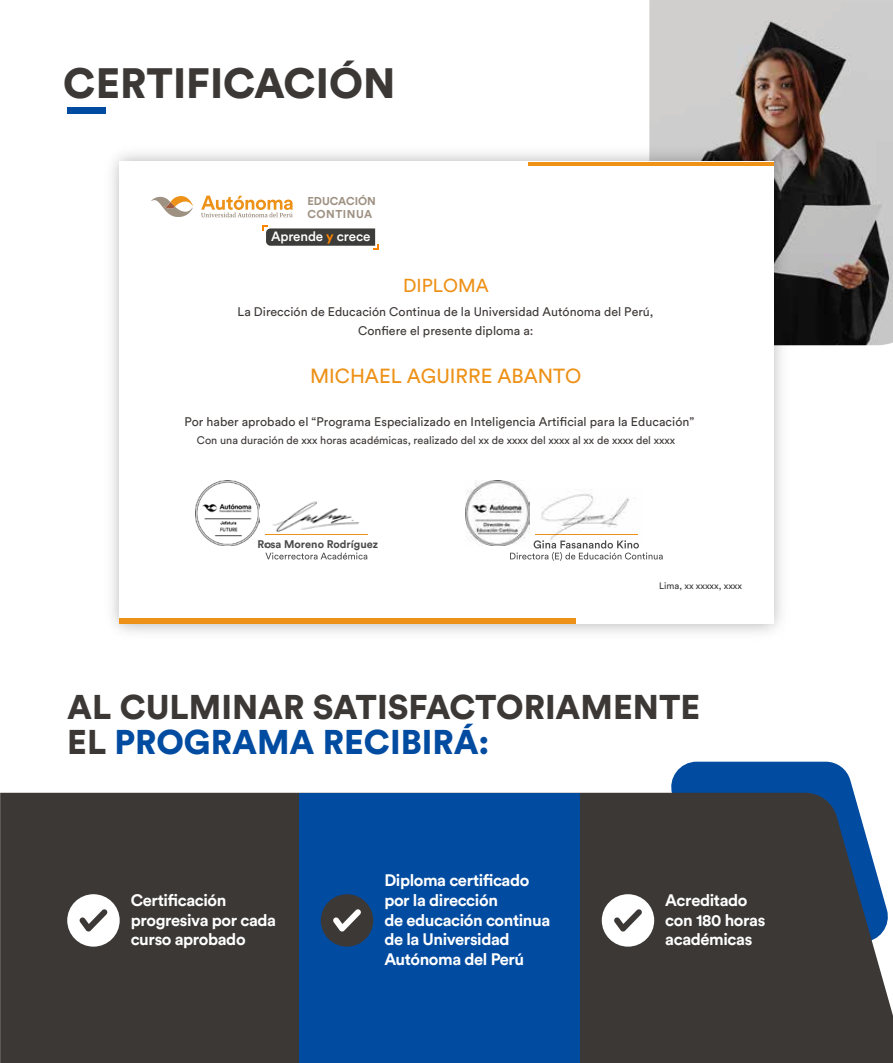
<style>
.page{position:relative;width:893px;height:1063px;background:#fff}
.page>*{position:absolute;margin:0;border:0;box-sizing:border-box;transform-origin:0 0}
.t1{font:900 42px "Circular Std";color:#3c3836}
.t2{font:900 34.05px/35px "Circular Std";color:#3c3836}
.t3{font:20.25px "Circular Std";color:#ed9117}
.t4{font:18.6px "Circular Std";color:#ed9117}
.t5{font:700 16.5px/19.8px "Circular Std";letter-spacing:-.025em;color:#fff}
.t6{font:500 13.35px "Circular Std";letter-spacing:-.01em;color:#fff}
.t7{font:12.45px/19.2px "Circular Std";color:#3c3836;text-align:center}
.t8{font:700 11.25px/12.1px "Circular Std";color:#9e9182}
.t9{font:10.95px "Circular Std";color:#3c3836}
.t10{font:700 10.95px "Circular Std";color:#4a494a}
.t11{font:9.3px "Circular Std";color:#3b3838}
.s1{font-weight:700;color:#fc8400}
.s2{color:#014ba0}
</style>
<div class="page">
<svg style="left:649px;top:0;width:244px;height:345px;background:#958f8d"></svg>
<div style="left:67px;top:107px;width:39px;height:7px;background:#014ba0"></div>
<svg style="left:668px;top:762px;width:186px;height:31px;background:#1458a6"></svg>
<div style="left:0;top:793px;width:893px;height:270px;background:#3c3836"></div>
<div style="left:299px;top:793px;width:280px;height:270px;background:#014ba0"></div>
<div style="left:67px;top:894px;width:53px;height:53px;background:#fff;border-radius:50%"></div>
<svg style="left:79px;top:909px;width:29px;height:23px"></svg>
<div style="left:321px;top:894px;width:52px;height:53px;background:#3c3836;border-radius:50%"></div>
<svg style="left:333px;top:909px;width:28px;height:23px"></svg>
<div style="left:602px;top:894px;width:52px;height:53px;background:#fff;border-radius:50%"></div>
<svg style="left:614px;top:909px;width:28px;height:23px"></svg>
<img style="left:112px;top:139px;width:684px;height:494px">
<div style="left:120px;top:161px;width:653px;height:462px;background:#fff"></div>
<hr style="left:528px;top:162px;width:245px;height:3px;background:#ed9117">
<div style="left:120px;top:618px;width:456px;height:5px;background:#ed9117"></div>
<svg style="left:151px;top:196px;width:42px;height:21px"></svg>
<svg style="left:201px;top:196px;width:92px;height:21px"></svg>
<svg style="left:262px;top:225px;width:117px;height:25px"></svg>
<hr style="left:266px;top:534px;width:102px;height:1px;background:#ed9117">
<svg style="left:510px;top:542px;width:153px;height:19px"></svg>
<img style="left:465px;top:481px;width:64px;height:64px">
<img style="left:196px;top:481px;width:64px;height:64px">
<img style="left:523px;top:488px;width:115px;height:54px">
<img style="left:267px;top:501px;width:101px;height:59px">
<h1 class="t1" style="left:63px;top:55px;width:334px">CERTIFICACIÓN</h1>
<p class="t8" style="left:307px;top:195px;width:70px">EDUCACIÓN<br>CONTINUA</p>
<p class="t6" style="left:271px;top:228px;width:101px">Aprende <span class="s1">y</span> crece</p>
<h3 class="t4" style="left:403px;top:274px;width:87px">DIPLOMA</h3>
<p class="t7" style="left:238px;top:302px;width:418px">La Dirección de Educación Continua de la Universidad Autónoma del Perú,<br>Confiere el presente diploma a:</p>
<h3 class="t3" style="left:310px;top:364px;width:273px">MICHAEL AGUIRRE ABANTO</h3>
<p class="t7" style="left:184px;top:412px;width:511px">Por haber aprobado el “Programa Especializado en Inteligencia Artificial para la Educación”</p>
<p class="t9" style="left:197px;top:433px;width:480px">Con una duración de xxx horas académicas, realizado del xx de xxxx del xxxx al xx de xxxx del xxxx</p>
<p class="t10" style="left:257px;top:537px;width:122px">Rosa Moreno Rodríguez</p>
<p class="t11" style="left:659px;top:580px;width:84px">Lima, xx xxxxx, xxxx</p>
<h2 class="t2" style="left:67px;top:689px;width:635px">AL CULMINAR SATISFACTORIAMENTE<br>EL <span class="s2">PROGRAMA RECIBIRÁ:</span></h2>
<h3 class="t5" style="left:131px;top:890px;width:147px">Certificación progresiva por cada curso aprobado</h3>
<h3 class="t5" style="left:384px;top:870px;width:167px">Diploma certificado por la dirección<br>de educación continua de la Universidad<br>Autónoma del Perú</h3>
<h3 class="t5" style="left:665px;top:890px;width:102px">Acreditado con 180 horas académicas</h3>
</div>
